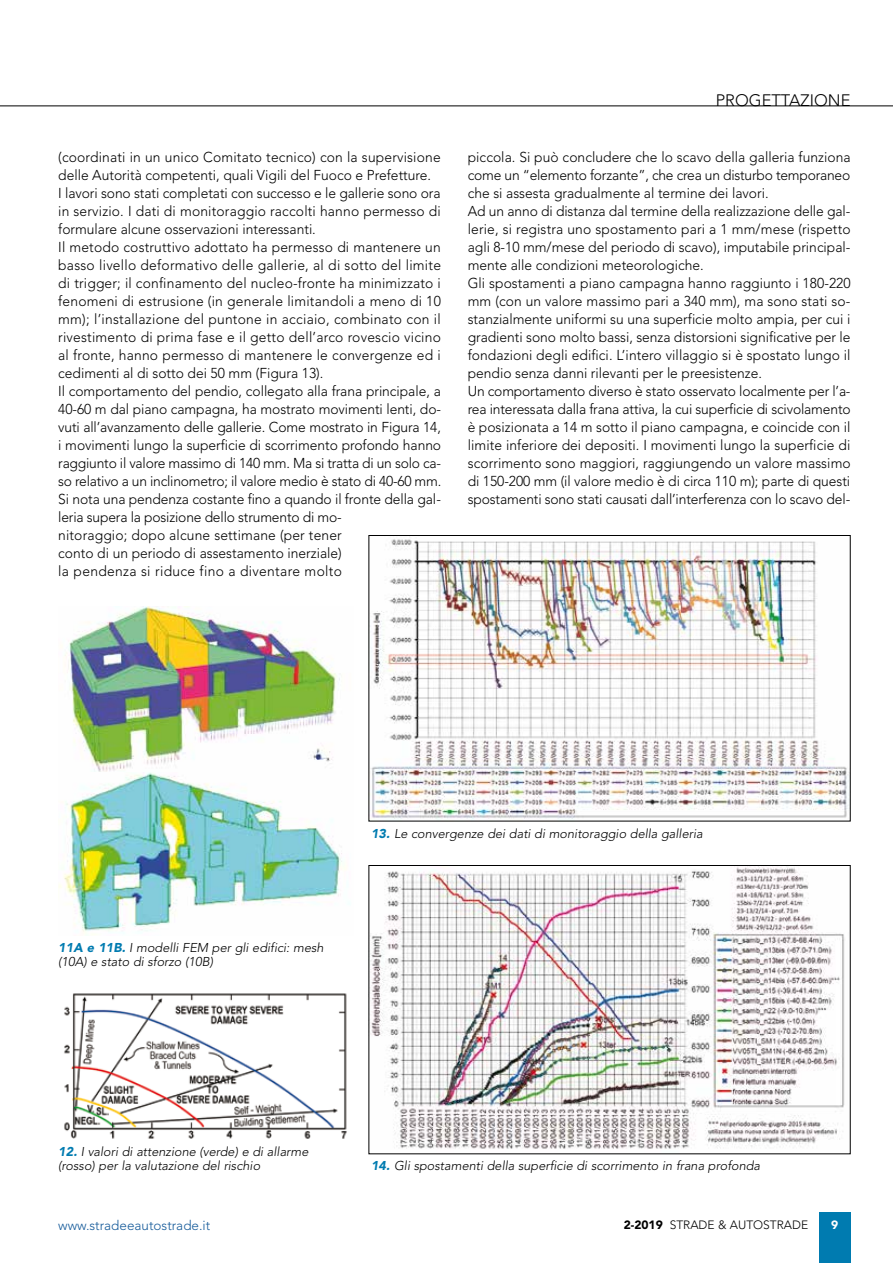
<style>
.page{position:relative;width:893px;height:1263px;background:#fff}
.page>*{position:absolute;margin:0;border:0;box-sizing:border-box;transform-origin:0 0}
.t1{font:300 16.5px "Avenir";color:#000}
.t2{font:300 14.25px/18px "Avenir";color:#000}
.t3{font:300 13.5px "Avenir";color:#165b9a}
.t4{font:italic 300 12.75px/14.2px "Avenir";color:#000}
.t5{font:300 12px "Avenir";color:#000}
.t6{font:900 12px "Avenir";color:#fff}
.s1{font-weight:900;color:#007bb0}
.s2{font-weight:900}
</style>
<div class="page">
<hr style="left:0;top:106px;width:893px;height:1px;background:#000">
<div style="left:819px;top:1212px;width:31px;height:51px;background:#007bb0"></div>
<img style="left:58px;top:772px;width:292px;height:163px">
<img style="left:65px;top:606px;width:275px;height:166px">
<img style="left:64px;top:993px;width:283px;height:146px">
<img style="left:371px;top:539px;width:477px;height:280px">
<div style="left:369px;top:535px;width:481px;height:286px;border:1px solid #000"></div>
<img style="left:371px;top:867px;width:474px;height:282px">
<div style="left:369px;top:865px;width:481px;height:289px;border:1px solid #000"></div>
<p class="t1" style="left:716px;top:90px;width:136px">PROGETTAZIONE</p>
<p class="t2" style="left:58px;top:148px;width:385px">(coordinati in un unico Comitato tecnico) con la supervisione delle Autorità competenti, quali Vigili del Fuoco e Prefetture.<br>I lavori sono stati completati con successo e le gallerie sono ora in servizio. I dati di monitoraggio raccolti hanno permesso di formulare alcune osservazioni interessanti.<br>Il metodo costruttivo adottato ha permesso di mantenere un basso livello deformativo delle gallerie, al di sotto del limite di trigger; il confinamento del nucleo-fronte ha minimizzato i fenomeni di estrusione (in generale limitandoli a meno di 10 mm); l’installazione del puntone in acciaio, combinato con il rivestimento di prima fase e il getto dell’arco rovescio vicino al fronte, hanno permesso di mantenere le convergenze ed i cedimenti al di sotto dei 50 mm (Figura 13).<br>Il comportamento del pendio, collegato alla frana principale, a 40-60 m dal piano campagna, ha mostrato movimenti lenti, do&shy;vuti all’avanzamento delle gallerie. Come mostrato in Figura 14, i movimenti lungo la superficie di scorrimento profondo hanno raggiunto il valore massimo di 140 mm. Ma si tratta di un solo ca&shy;so relativo a un inclinometro; il valore medio è stato di 40-60 mm.<br>Si nota una pendenza costante fino a quando il fronte della gal&shy;leria supera la posizione dello strumento di mo-<br>nitoraggio; dopo alcune settimane (per tener<br>conto di un periodo di assestamento inerziale)<br>la pendenza si riduce fino a diventare molto</p>
<p class="t2" style="left:468px;top:148px;width:384px">piccola. Si può concludere che lo scavo della galleria funziona come un “elemento forzante”, che crea un disturbo temporaneo che si assesta gradualmente al termine dei lavori.<br>Ad un anno di distanza dal termine della realizzazione delle gal&shy;lerie, si registra uno spostamento pari a 1 mm/mese (rispetto agli 8-10 mm/mese del periodo di scavo), imputabile principal&shy;mente alle condizioni meteorologiche.<br>Gli spostamenti a piano campagna hanno raggiunto i 180-220 mm (con un valore massimo pari a 340 mm), ma sono stati so&shy;stanzialmente uniformi su una superficie molto ampia, per cui i gradienti sono molto bassi, senza distorsioni significative per le fondazioni degli edifici. L’intero villaggio si è spostato lungo il pendio senza danni rilevanti per le preesistenze.<br>Un comportamento diverso è stato osservato localmente per l’a&shy;rea interessata dalla frana attiva, la cui superficie di scivolamento è posizionata a 14 m sotto il piano campagna, e coincide con il limite inferiore dei depositi. I movimenti lungo la superficie di scorrimento sono maggiori, raggiungendo un valore massimo di 150-200 mm (il valore medio è di circa 110 m); parte di questi spostamenti sono stati causati dall’interferenza con lo scavo del-</p>
<p class="t4" style="left:58px;top:941px;width:267px"><span class="s1">11A e 11B.</span> I modelli FEM per gli edifici: mesh (10A) e stato di sforzo (10B)</p>
<p class="t4" style="left:371px;top:826px;width:333px"><span class="s1">13.</span> Le convergenze dei dati di monitoraggio della galleria</p>
<p class="t4" style="left:58px;top:1144px;width:252px"><span class="s1">12.</span> I valori di attenzione (verde) e di allarme (rosso) per la valutazione del rischio</p>
<p class="t4" style="left:371px;top:1159px;width:391px"><span class="s1">14.</span> Gli spostamenti della superficie di scorrimento in frana profonda</p>
<p class="t3" style="left:58px;top:1217px;width:154px">www.stradeeautostrade.it</p>
<p class="t5" style="left:624px;top:1218px;width:186px"><span class="s2">2-2019</span> STRADE &amp; AUTOSTRADE</p>
<p class="t6" style="left:831px;top:1217px;width:9px">9</p>
</div>
